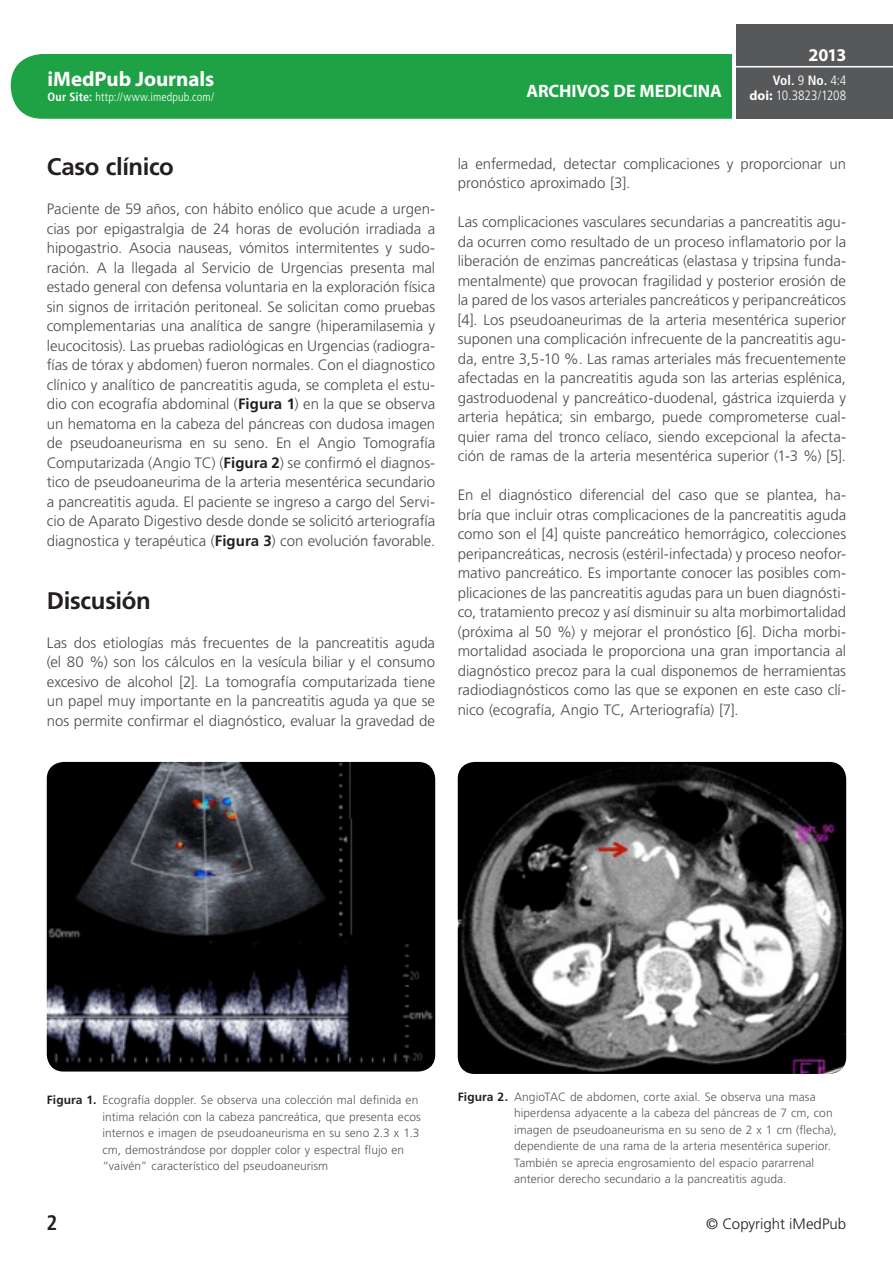
<style>
.page{position:relative;width:893px;height:1263px;background:#fff}
.page>*{position:absolute;margin:0;border:0;box-sizing:border-box;transform-origin:0 0}
._02-Subtit{font:700 24px "Frutiger LT Std";letter-spacing:-.015em;color:#231f20}
.t1{font:700 21px "Myriad Pro";letter-spacing:-.005em;color:#fff}
._01-txt_80{font:700 condensed 21px "Frutiger LT Std";color:#231f20}
.t2{font:700 18px "Myriad Pro";letter-spacing:-.005em;color:#fff}
._01-txt_80-2{font:300 15px/19.5px "Frutiger LT Std";color:#4b4c4d;text-align:justify}
.t3{font:300 15px "Frutiger LT Std";color:#231f20}
.t4{font:300 condensed 13.5px "Frutiger LT Std";color:#fff}
.t5{font:700 condensed 13.5px "Frutiger LT Std";color:#fff}
._05-Pie{font:300 12px/16.5px "Frutiger LT Std";letter-spacing:.005em;color:#57585a}
.t6{font:300 condensed 12px "Frutiger LT Std";letter-spacing:.015em;color:#fff}
.s1{font-weight:700}
.s2{font-weight:700;color:#231f20}
.s3{font-weight:300}
.s4{font-family:"Myriad Pro";font-weight:700;font-stretch:normal}
</style>
<div class="page">
<div style="left:11px;top:54px;width:774px;height:65px;background:#1fa245;border-radius:32px"></div>
<div style="left:732px;top:0;width:6px;height:126px;background:#fff"></div>
<div style="left:736px;top:24px;width:157px;height:95px;background:#57585a"></div>
<hr style="left:736px;top:66px;width:157px;height:1px;background:#fff">
<img style="left:47px;top:762px;width:388px;height:309px">
<img style="left:458px;top:762px;width:388px;height:312px">
<p class="t1" style="left:48px;top:65px;width:168px">iMedPub Journals</p>
<p class="t6" style="left:48px;top:90px;width:168px"><span class="s1">Our Site:</span> http://www.imedpub.com/</p>
<p class="_02-Subtit" style="left:47px;top:153px;width:129px">Caso clínico</p>
<p class="_01-txt_80-2" style="left:47px;top:200px;width:390px">Paciente de 59 años, con hábito enólico que acude a urgen&shy;cias por epigastralgia de 24 horas de evolución irradiada a hipogastrio. Asocia nauseas, vómitos intermitentes y sudo&shy;ración. A la llegada al Servicio de Urgencias presenta mal estado general con defensa voluntaria en la exploración física sin signos de irritación peritoneal. Se solicitan como pruebas complementarias una analítica de sangre (hiperamilasemia y leucocitosis). Las pruebas radiológicas en Urgencias (radiogra&shy;fías de tórax y abdomen) fueron normales. Con el diagnostico clínico y analítico de pancreatitis aguda, se completa el estu&shy;dio con ecografía abdominal (<span class="s2">Figura 1</span>) en la que se observa un hematoma en la cabeza del páncreas con dudosa imagen de pseudoaneurisma en su seno. En el Angio Tomografía Computarizada (Angio TC) (<span class="s2">Figura 2</span>) se confirmó el diagnos&shy;tico de pseudoaneurima de la arteria mesentérica secundario a pancreatitis aguda. El paciente se ingreso a cargo del Servi&shy;cio de Aparato Digestivo desde donde se solicitó arteriografía diagnostica y terapéutica (<span class="s2">Figura 3</span>) con evolución favorable.</p>
<p class="_02-Subtit" style="left:47px;top:586px;width:106px">Discusión</p>
<p class="_01-txt_80-2" style="left:47px;top:633px;width:390px">Las dos etiologías más frecuentes de la pancreatitis aguda (el 80 %) son los cálculos en la vesícula biliar y el consumo excesivo de alcohol [2]. La tomografía computarizada tiene un papel muy importante en la pancreatitis aguda ya que se nos permite confirmar el diagnóstico, evaluar la gravedad de</p>
<p class="t2" style="left:526px;top:79px;width:197px">ARCHIVOS DE MEDICINA</p>
<p class="t2" style="left:808px;top:43px;width:39px">2013</p>
<p class="t5" style="left:773px;top:72px;width:75px">Vol. <span class="s3">9</span> No. <span class="s3">4:4</span></p>
<p class="t4" style="left:749px;top:87px;width:99px"><span class="s4">doi:</span> 10.3823/1208</p>
<p class="_01-txt_80-2" style="left:458px;top:154px;width:390px">la enfermedad, detectar complicaciones y proporcionar un pronóstico aproximado [3].</p>
<p class="_01-txt_80-2" style="left:458px;top:212px;width:390px">Las complicaciones vasculares secundarias a pancreatitis agu&shy;da ocurren como resultado de un proceso inflamatorio por la liberación de enzimas pancreáticas (elastasa y tripsina funda&shy;mentalmente) que provocan fragilidad y posterior erosión de la pared de los vasos arteriales pancreáticos y peripancreáticos [4]. Los pseudoaneurimas de la arteria mesentérica superior suponen una complicación infrecuente de la pancreatitis agu&shy;da, entre 3,5-10 %. Las ramas arteriales más frecuentemente afectadas en la pancreatitis aguda son las arterias esplénica, gastroduodenal y pancreático-duodenal, gástrica izquierda y arteria hepática; sin embargo, puede comprometerse cual&shy;quier rama del tronco celíaco, siendo excepcional la afecta&shy;ción de ramas de la arteria mesentérica superior (1-3 %) [5].</p>
<p class="_01-txt_80-2" style="left:458px;top:485px;width:390px">En el diagnóstico diferencial del caso que se plantea, ha&shy;bría que incluir otras complicaciones de la pancreatitis aguda como son el [4] quiste pancreático hemorrágico, colecciones peripancreáticas, necrosis (estéril-infectada) y proceso neofor&shy;mativo pancreático. Es importante conocer las posibles com&shy;plicaciones de las pancreatitis agudas para un buen diagnósti&shy;co, tratamiento precoz y así disminuir su alta morbimortalidad (próxima al 50 %) y mejorar el pronóstico [6]. Dicha morbi&shy;mortalidad asociada le proporciona una gran importancia al diagnóstico precoz para la cual disponemos de herramientas radiodiagnósticos como las que se exponen en este caso clí&shy;nico (ecografía, Angio TC, Arteriografía) [7].</p>
<p class="_05-Pie" style="left:103px;top:1092px;width:320px;text-indent:-56px"><span class="s2">Figura 1.</span> Ecografía doppler. Se observa una colección mal definida en intima relación con la cabeza pancreática, que presenta ecos internos e imagen de pseudoaneurisma en su seno 2.3 x 1.3 cm, demostrándose por doppler color y espectral flujo en “vaivén” característico del pseudoaneurism</p>
<p class="_05-Pie" style="left:514px;top:1088px;width:324px;text-indent:-56px"><span class="s2">Figura 2.</span> AngioTAC de abdomen, corte axial. Se observa una masa hiperdensa adyacente a la cabeza del páncreas de 7 cm, con imagen de pseudoaneurisma en su seno de 2 x 1 cm (flecha), dependiente de una rama de la arteria mesentérica superior.<br>También se aprecia engrosamiento del espacio pararrenal anterior derecho secundario a la pancreatitis aguda.</p>
<p class="_01-txt_80" style="left:46px;top:1210px;width:12px">2</p>
<p class="t3" style="left:706px;top:1216px;width:141px">© Copyright iMedPub</p>
</div>
